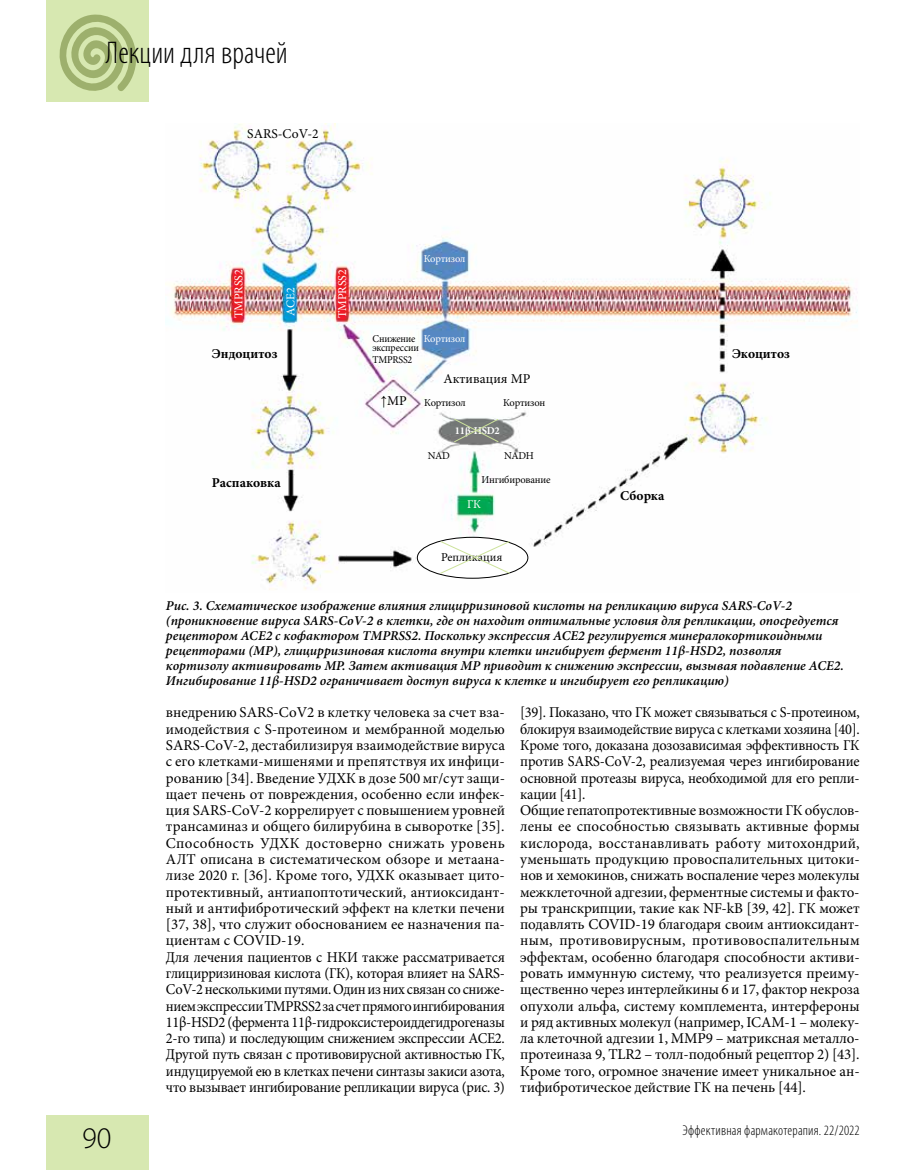
<style>
.page{position:relative;width:915px;height:1170px;background:#fff}
.page>*{position:absolute;margin:0;border:0;box-sizing:border-box;transform-origin:0 0}
.t1{font:300 condensed 31.5px "Myriad Pro";color:#000}
.t2{font:300 30px "Myriad Pro";color:#000}
.t3{font:15px/16.2px "Minion Pro";letter-spacing:-.005em;color:#000}
.t4{font:15px/16.4px "Minion Pro";letter-spacing:-.005em;color:#000;scale:.96 1}
.t5{font:300 condensed 14.25px "Myriad Pro";letter-spacing:.015em;color:#000}
.t6{font:italic 600 13.5px/15px "Minion Pro";color:#000}
.t7{font:700 13.5px "Minion Pro";color:#000}
.t8{font:13.5px "Minion Pro";color:#000}
.t9{font:12px "Minion Pro";letter-spacing:-.005em;color:#fff}
.t10{font:12px "Minion Pro";color:#000}
.t11{font:10.5px "Minion Pro";letter-spacing:-.02em;color:#000}
.t12{font:10.5px/9px "Minion Pro";letter-spacing:-.02em;color:#000;scale:.95 1}
.t13{font:10.5px "Minion Pro";letter-spacing:-.02em;color:#fff}
.t14{font:700 10.5px "Minion Pro";letter-spacing:-.02em;color:#fff}
.s1{font-family:"Times New Roman"}
</style>
<div class="page">
<div style="left:47px;top:1114px;width:102px;height:55px;background:#d7e8b1"></div>
<div style="left:47px;top:0;width:102px;height:102px;background:#d7e8b1"></div>
<svg style="left:59px;top:14px;width:78px;height:77px"></svg>
<img style="left:166px;top:123px;width:692px;height:467px">
<div style="left:417px;top:537px;width:110px;height:41px;background:#fff;border-radius:50%"></div>
<div style="left:417px;top:537px;width:111px;height:41px;border:1px solid #000;border-radius:50%"></div>
<svg style="left:453px;top:418px;width:46px;height:25px"></svg>
<svg style="left:439px;top:540px;width:71px;height:34px"></svg>
<h1 class="t1" style="left:106px;top:34px;width:183px">Лекции для врачей</h1>
<p class="t8" style="left:247px;top:125px;width:73px">SARS-CoV-2</p>
<p class="t9" style="left:230px;top:318px;width:51px;rotate:-90deg">TMPRSS2</p>
<p class="t9" style="left:282px;top:316px;width:30px;rotate:-90deg">ACE2</p>
<p class="t9" style="left:334px;top:318px;width:51px;rotate:-90deg">TMPRSS2</p>
<p class="t13" style="left:423px;top:252px;width:43px">Кортизол</p>
<p class="t13" style="left:423px;top:331px;width:43px">Кортизол</p>
<p class="t12" style="left:372px;top:334px;width:50px">Снижение экспрессии</p>
<p class="t12" style="left:372px;top:355px;width:43px">TMPRSS2</p>
<p class="t8" style="left:380px;top:392px;width:28px"><span class="s1">↑</span>МР</p>
<p class="t7" style="left:212px;top:344px;width:67px">Эндоцитоз</p>
<p class="t7" style="left:731px;top:344px;width:59px">Экоцитоз</p>
<p class="t8" style="left:443px;top:370px;width:88px">Активация МР</p>
<p class="t11" style="left:503px;top:395px;width:43px">Кортизон</p>
<p class="t11" style="left:424px;top:395px;width:43px">Кортизол</p>
<p class="t14" style="left:455px;top:423px;width:46px">11β-HSD2</p>
<p class="t7" style="left:212px;top:472px;width:70px">Распаковка</p>
<p class="t11" style="left:428px;top:448px;width:23px">NAD</p>
<p class="t11" style="left:504px;top:448px;width:31px">NADH</p>
<p class="t11" style="left:481px;top:472px;width:70px">Ингибирование</p>
<p class="t9" style="left:467px;top:495px;width:15px">ГК</p>
<p class="t7" style="left:620px;top:486px;width:46px">Сборка</p>
<p class="t10" style="left:441px;top:548px;width:63px">Репликация</p>
<p class="t6" style="left:166px;top:598px;width:679px">Рис. 3. Схематическое изображение влияния глицирризиновой кислоты на репликацию вируса SARS-CoV-2 (проникновение вируса SARS-CoV-2 в клетки, где он находит оптимальные условия для репликации, опосредуется рецептором ACE2 с кофактором TMPRSS2. Поскольку экспрессия ACE2 регулируется минералокортикоидными рецепторами (МР), глицирризиновая кислота внутри клетки ингибирует фермент 11β-HSD2, позволяя кортизолу активировать MР. Затем активация MР приводит к снижению экспрессии, вызывая подавление ACE2.<br>Ингибирование 11β-HSD2 ограничивает доступ вируса к клетке и ингибирует его репликацию)</p>
<p class="t3" style="left:166px;top:704px;width:340px">внедрению SARS-CoV2 в клетку человека за счет вза&shy;имодействия с S-протеином и мембранной моделью SARS-CoV-2, дестабилизируя взаимодействие вируса с его клетками-мишенями и препятствуя их инфици&shy;рованию [34]. Введение УДХК в дозе 500 мг/сут защи&shy;щает печень от повреждения, особенно если инфек&shy;ция SARS-CoV-2 коррелирует с повышением уровней трансаминаз и общего билирубина в сыворотке [35].<br>Способность УДХК достоверно снижать уровень АЛТ описана в систематическом обзоре и метаана&shy;лизе 2020 г. [36]. Кроме того, УДХК оказывает цито&shy;протективный, антиапоптотический, антиоксидант&shy;ный и антифибротический эффект на клетки печени [37, 38], что служит обоснованием ее назначения па&shy;циентам с COVID-19.<br>Для лечения пациентов с НКИ также рассматривается глицирризиновая кислота (ГК), которая влияет на SARS-CoV-2 несколькими путями. Один из них связан со сниже&shy;нием экспрессии TMPRSS2 за счет прямого ингибирования 11β-HSD2 (фермента 11β-гидроксистероиддегидрогеназы 2-го типа) и последующим снижением экспрессии ACE2.<br>Другой путь связан с противовирусной активностью ГК, индуцируемой ею в клетках печени синтазы закиси азота, что вызывает ингибирование репликации вируса (рис. 3)</p>
<p class="t4" style="left:520px;top:704px;width:355px">[39]. Показано, что ГК может связываться с S-протеином, блокируя взаимодействие вируса с клетками хозяина [40].<br>Кроме того, доказана дозозависимая эффективность ГК против SARS-CoV-2, реализуемая через ингибирование основной протеазы вируса, необходимой для его репли&shy;кации [41].<br>Общие гепатопротективные возможности ГК обуслов&shy;лены ее способностью связывать активные формы кислорода, восстанавливать работу митохондрий, уменьшать продукцию провоспалительных цитоки&shy;нов и хемокинов, снижать воспаление через молекулы межклеточной адгезии, ферментные системы и факто&shy;ры транскрипции, такие как NF-kB [39, 42]. ГК может подавлять COVID-19 благодаря своим антиоксидант&shy;ным, противовирусным, противовоспалительным эффектам, особенно благодаря способности активи&shy;ровать иммунную систему, что реализуется преиму&shy;щественно через интерлейкины 6 и 17, фактор некроза опухоли альфа, систему комплемента, интерфероны и ряд активных молекул (например, ICAM-1 – молеку&shy;ла клеточной адгезии 1, ММР9 – матриксная металло&shy;протеиназа 9, TLR2 – толл-подобный рецептор 2) [43].<br>Кроме того, огромное значение имеет уникальное ан&shy;тифибротическое действие ГК на печень [44].</p>
<h2 class="t2" style="left:82px;top:1120px;width:31px">90</h2>
<p class="t5" style="left:682px;top:1121px;width:179px">Эффективная фармакотерапия. 22/2022</p>
</div>
